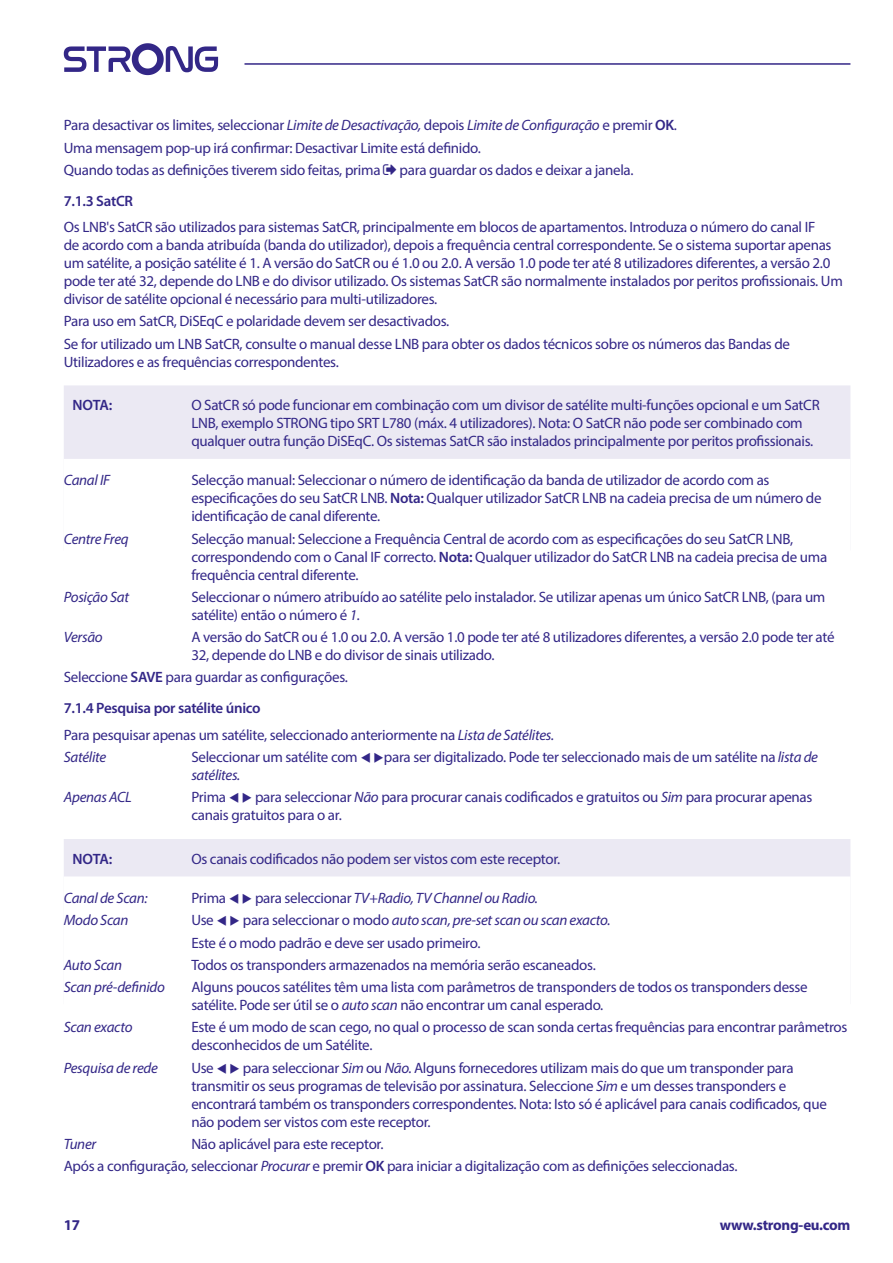
<style>
.page{position:relative;width:893px;height:1263px;background:#fff}
.page>*{position:absolute;margin:0;border:0;box-sizing:border-box;transform-origin:0 0}
.t1{font:15px/18px "Myriad Pro";letter-spacing:-.02em;color:#332787}
.t2{font:italic 15px "Myriad Pro";letter-spacing:-.02em;color:#332787}
.t3{font:600 15px "Myriad Pro";letter-spacing:-.025em;color:#332787}
.t4{font:700 15px "Myriad Pro";letter-spacing:-.02em;color:#332787}
.s1{font-style:italic}
.s2{font-weight:600}
.s3{font-style:normal}
</style>
<div class="page">
<svg style="left:64px;top:43px;width:154px;height:32px"></svg>
<hr style="left:244px;top:63px;width:606px;height:2px;background:#332787">
<div style="left:64px;top:385px;width:786px;height:165px;background:#ebe9f3"></div>
<div style="left:64px;top:459px;width:786px;height:135px;background:#fff"></div>
<div style="left:64px;top:839px;width:786px;height:165px;background:#ebe9f3"></div>
<div style="left:64px;top:876px;width:786px;height:135px;background:#fff"></div>
<p class="t1" style="left:64px;top:114px;width:615px;line-height:22.2px">Para desactivar os limites, seleccionar <span class="s1">Limite de Desactivação,</span> depois <span class="s1">Limite de Configuração</span> e premir <span class="s2">OK</span>.<br>Uma mensagem pop-up irá confirmar: Desactivar Limite está definido.<br>Quando todas as definições tiverem sido feitas, prima</p>
<p class="t1" style="left:400px;top:161px;width:236px">para guardar os dados e deixar a janela.</p>
<p class="t3" style="left:64px;top:191px;width:71px">7.1.3 SatCR</p>
<p class="t1" style="left:64px;top:218px;width:781px">Os LNB's SatCR são utilizados para sistemas SatCR, principalmente em blocos de apartamentos. Introduza o número do canal IF<br>de acordo com a banda atribuída (banda do utilizador), depois a frequência central correspondente. Se o sistema suportar apenas um satélite, a posição satélite é 1. A versão do SatCR ou é 1.0 ou 2.0. A versão 1.0 pode ter até 8 utilizadores diferentes, a versão 2.0 pode ter até 32, depende do LNB e do divisor utilizado. Os sistemas SatCR são normalmente instalados por peritos profissionais. Um divisor de satélite opcional é necessário para multi-utilizadores.</p>
<p class="t1" style="left:64px;top:310px;width:728px;line-height:22.2px">Para uso em SatCR, DiSEqC e polaridade devem ser desactivados.<br>Se for utilizado um LNB SatCR, consulte o manual desse LNB para obter os dados técnicos sobre os números das Bandas de</p>
<p class="t1" style="left:64px;top:352px;width:276px">Utilizadores e as frequências correspondentes.</p>
<p class="t3" style="left:72px;top:395px;width:42px">NOTA:</p>
<p class="t1" style="left:191px;top:396px;width:630px">O SatCR só pode funcionar em combinação com um divisor de satélite multi-funções opcional e um SatCR<br>LNB, exemplo STRONG tipo SRT L780 (máx. 4 utilizadores). Nota: O SatCR não pode ser combinado com qualquer outra função DiSEqC. Os sistemas SatCR são instalados principalmente por peritos profissionais.</p>
<p class="t2" style="left:64px;top:471px;width:48px">Canal IF</p>
<p class="t1" style="left:191px;top:471px;width:632px">Selecção manual: Seleccionar o número de identificação da banda de utilizador de acordo com as especificações do seu SatCR LNB. <span class="s2">Nota:</span> Qualquer utilizador SatCR LNB na cadeia precisa de um número de identificação de canal diferente.</p>
<p class="t2" style="left:64px;top:529px;width:66px">Centre Freq</p>
<p class="t1" style="left:191px;top:529px;width:637px">Selecção manual: Seleccione a Frequência Central de acordo com as especificações do seu SatCR LNB, correspondendo com o Canal IF correcto. <span class="s2">Nota:</span> Qualquer utilizador do SatCR LNB na cadeia precisa de uma frequência central diferente.</p>
<p class="t2" style="left:64px;top:588px;width:67px">Posição Sat</p>
<p class="t1" style="left:191px;top:588px;width:636px">Seleccionar o número atribuído ao satélite pelo instalador. Se utilizar apenas um único SatCR LNB, (para um satélite) então o número é <span class="s1">1.</span></p>
<p class="t2" style="left:64px;top:628px;width:40px">Versão</p>
<p class="t1" style="left:191px;top:628px;width:645px">A versão do SatCR ou é 1.0 ou 2.0. A versão 1.0 pode ter até 8 utilizadores diferentes, a versão 2.0 pode ter até<br>32, depende do LNB e do divisor de sinais utilizado.</p>
<p class="t1" style="left:64px;top:662px;width:286px;line-height:30.8px">Seleccione <span class="s2">SAVE</span> para guardar as configurações.<br><span class="s2">7.1.4 Pesquisa por satélite único</span></p>
<p class="t1" style="left:64px;top:723px;width:492px;line-height:22.2px">Para pesquisar apenas um satélite, seleccionado anteriormente na <span class="s1">Lista de Satélites.<br>Satélite</span></p>
<p class="t1" style="left:191px;top:748px;width:628px">Seleccionar um satélite com ▼ ◆para ser digitalizado. Pode ter seleccionado mais de um satélite na <span class="s1">lista de satélites.</span></p>
<p class="t2" style="left:64px;top:788px;width:69px">Apenas ACL</p>
<p class="t1" style="left:191px;top:788px;width:623px">Prima ▼ ◆ para seleccionar <span class="s1">Não</span> para procurar canais codificados e gratuitos ou <span class="s1">Sim</span> para procurar apenas canais gratuitos para o ar.</p>
<p class="t3" style="left:72px;top:849px;width:42px">NOTA:</p>
<p class="t1" style="left:191px;top:849px;width:371px">Os canais codificados não podem ser vistos com este receptor.</p>
<p class="t2" style="left:64px;top:889px;width:85px">Canal de Scan:</p>
<p class="t2" style="left:191px;top:889px;width:348px"><span class="s3">Prima</span> ▼ ◆ <span class="s3">para seleccionar</span> TV+Radio, TV Channel ou Radio.</p>
<p class="t2" style="left:64px;top:911px;width:66px">Modo Scan</p>
<p class="t1" style="left:191px;top:909px;width:421px;line-height:22.2px">Use ▼ ◆ para seleccionar o modo <span class="s1">auto scan, pre-set scan ou scan exacto.<br></span>Este é o modo padrão e deve ser usado primeiro.</p>
<p class="t2" style="left:64px;top:955px;width:60px">Auto Scan</p>
<p class="t1" style="left:191px;top:955px;width:406px">Todos os transponders armazenados na memória serão escaneados.</p>
<p class="t2" style="left:64px;top:978px;width:103px">Scan pré-definido</p>
<p class="t1" style="left:191px;top:978px;width:618px">Alguns poucos satélites têm uma lista com parâmetros de transponders de todos os transponders desse satélite. Pode ser útil se o <span class="s1">auto scan</span> não encontrar um canal esperado.</p>
<p class="t2" style="left:64px;top:1018px;width:70px">Scan exacto</p>
<p class="t1" style="left:191px;top:1018px;width:657px">Este é um modo de scan cego, no qual o processo de scan sonda certas frequências para encontrar parâmetros desconhecidos de um Satélite.</p>
<p class="t2" style="left:64px;top:1058px;width:96px">Pesquisa de rede</p>
<p class="t1" style="left:191px;top:1058px;width:637px">Use ▼ ◆ para seleccionar <span class="s1">Sim</span> ou <span class="s1">Não.</span> Alguns fornecedores utilizam mais do que um transponder para transmitir os seus programas de televisão por assinatura. Seleccione <span class="s1">Sim</span> e um desses transponders e encontrará também os transponders correspondentes. Nota: Isto só é aplicável para canais codificados, que não podem ser vistos com este receptor.</p>
<p class="t2" style="left:64px;top:1134px;width:34px">Tuner</p>
<p class="t1" style="left:64px;top:1132px;width:675px;line-height:22.2px;text-indent:128px">Não aplicável para este receptor.<br>Após a configuração, seleccionar <span class="s1">Procurar</span> e premir <span class="s2">OK</span> para iniciar a digitalização com as definições seleccionadas.</p>
<p class="t4" style="left:64px;top:1215px;width:18px">17</p>
<p class="t4" style="left:720px;top:1215px;width:132px">www.strong-eu.com</p>
</div>
